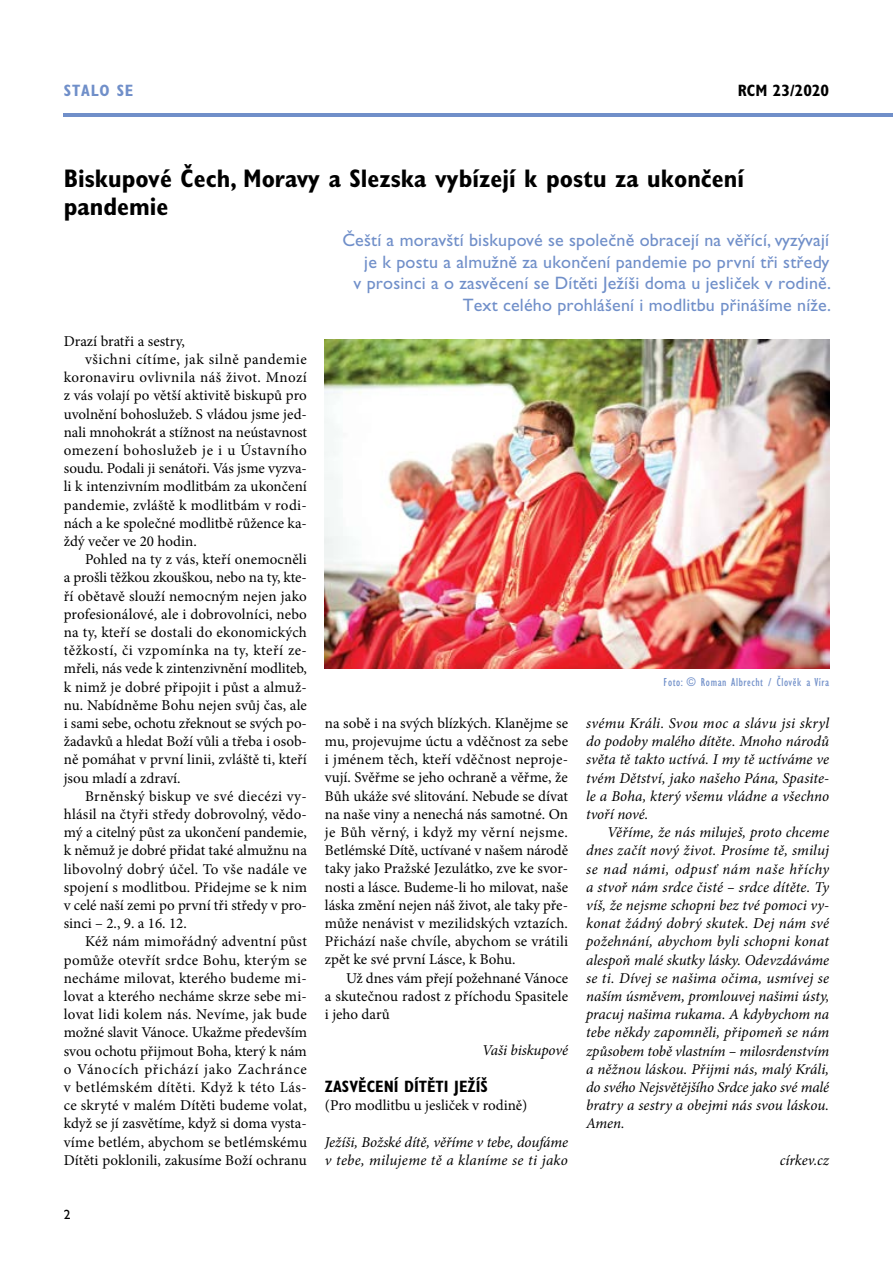
<style>
.page{position:relative;width:893px;height:1263px;background:#fff}
.page>*{position:absolute;margin:0;border:0;box-sizing:border-box;transform-origin:0 0}
.t1{font:700 condensed 25.5px/27px "Gill Sans Std";color:#000}
.t2{font:18px/21.6px "Gill Sans Std";letter-spacing:.01em;color:#708fc9;text-align:right}
.t3{font:700 condensed 16.5px "Gill Sans Std";color:#000}
.t4{font:700 condensed 16.5px "Gill Sans Std";color:#708fc9}
.t5{font:15px/18.1px "Minion Pro";letter-spacing:.005em;color:#000;text-align:justify}
.t6{font:italic 15px/18.1px "Minion Pro";color:#000;text-align:justify}
.t7{font:15px "Minion Pro";letter-spacing:.025em;color:#000}
.t8{font:15px "Minion Pro";letter-spacing:.03em;color:#000}
.t9{font:15px "Minion Pro";letter-spacing:.035em;color:#000}
.t10{font:15px "Minion Pro";letter-spacing:.04em;color:#000}
.t11{font:15px "Minion Pro";letter-spacing:.05em;color:#000}
.t12{font:13.5px "Gill Sans Std";color:#000}
.t13{font:condensed 12px "Gill Sans Std";letter-spacing:.05em;color:#708fc9}
</style>
<div class="page">
<hr style="left:64px;top:113px;width:829px;height:4px;background:#708fc9">
<img style="left:325px;top:339px;width:504px;height:330px">
<p class="t4" style="left:64px;top:81px;width:62px">stalose</p>
<p class="t3" style="left:738px;top:81px;width:93px">RCM 23/2020</p>
<h1 class="t1" style="left:64px;top:165px;width:682px">Biskupové Čech, Moravy a Slezska vybízejí k postu za ukončení pandemie</h1>
<p class="t5" style="left:64px;top:332px;width:123px">Drazí bratři a sestry,</p>
<p class="t9" style="left:85px;top:349px;width:223px">všichni cítíme, jak silně pandemie</p>
<p class="t8" style="left:64px;top:367px;width:245px">koronaviru ovlivnila náš život. Mnozí</p>
<p class="t5" style="left:64px;top:387px;width:245px">z vás volají po větší aktivitě biskupů pro</p>
<p class="t5" style="left:64px;top:405px;width:245px">uvolnění bohoslužeb. S vládou jsme jed-</p>
<p class="t5" style="left:64px;top:423px;width:245px">nali mnohokrát a stížnost na neústavnost</p>
<p class="t10" style="left:64px;top:440px;width:245px">omezení bohoslužeb je i u Ústavního</p>
<p class="t5" style="left:64px;top:459px;width:245px">soudu. Podali ji senátoři. Vás jsme vyzva-</p>
<p class="t5" style="left:64px;top:478px;width:245px">li k intenzivním modlitbám za ukončení</p>
<p class="t5" style="left:64px;top:496px;width:245px">pandemie, zvláště k modlitbám v rodi-</p>
<p class="t5" style="left:64px;top:514px;width:245px">nách a ke společné modlitbě růžence ka-</p>
<p class="t5" style="left:64px;top:532px;width:135px">ždý večer ve 20 hodin.</p>
<p class="t5" style="left:85px;top:550px;width:223px">Pohled na ty z vás, kteří onemocněli</p>
<p class="t5" style="left:64px;top:569px;width:245px">a prošli těžkou zkouškou, nebo na ty, kte-</p>
<p class="t5" style="left:64px;top:587px;width:245px">ří obětavě slouží nemocným nejen jako</p>
<p class="t5" style="left:64px;top:605px;width:245px">profesionálové, ale i dobrovolníci, nebo</p>
<p class="t5" style="left:64px;top:623px;width:245px">na ty, kteří se dostali do ekonomických</p>
<p class="t8" style="left:64px;top:640px;width:245px">těžkostí, či vzpomínka na ty, kteří ze-</p>
<p class="t5" style="left:64px;top:659px;width:245px">mřeli, nás vede k zintenzivnění modliteb,</p>
<p class="t5" style="left:64px;top:678px;width:245px">k nimž je dobré připojit i půst a almuž-</p>
<p class="t5" style="left:64px;top:696px;width:245px">nu. Nabídněme Bohu nejen svůj čas, ale</p>
<p class="t5" style="left:64px;top:714px;width:245px">i sami sebe, ochotu zřeknout se svých po-</p>
<p class="t5" style="left:64px;top:732px;width:245px">žadavků a hledat Boží vůli a třeba i osob-</p>
<p class="t5" style="left:64px;top:750px;width:245px">ně pomáhat v první linii, zvláště ti, kteří</p>
<p class="t5" style="left:64px;top:769px;width:118px">jsou mladí a zdraví.</p>
<p class="t7" style="left:85px;top:786px;width:223px">Brněnský biskup ve své diecézi vy-</p>
<p class="t5" style="left:64px;top:805px;width:245px">hlásil na čtyři středy dobrovolný, vědo-</p>
<p class="t5" style="left:64px;top:823px;width:245px">mý a citelný půst za ukončení pandemie,</p>
<p class="t5" style="left:64px;top:841px;width:245px">k němuž je dobré přidat také almužnu na</p>
<p class="t7" style="left:64px;top:859px;width:245px">libovolný dobrý účel. To vše nadále ve</p>
<p class="t5" style="left:64px;top:878px;width:245px">spojení s modlitbou. Přidejme se k nim</p>
<p class="t5" style="left:64px;top:896px;width:245px">v celé naší zemi po první tři středy v pro-</p>
<p class="t5" style="left:64px;top:914px;width:125px">sinci – 2., 9. a 16. 12.</p>
<p class="t5" style="left:85px;top:932px;width:223px">Kéž nám mimořádný adventní půst</p>
<p class="t7" style="left:64px;top:950px;width:245px">pomůže otevřít srdce Bohu, kterým se</p>
<p class="t5" style="left:64px;top:969px;width:245px">necháme milovat, kterého budeme mi-</p>
<p class="t5" style="left:64px;top:987px;width:245px">lovat a kterého necháme skrze sebe mi-</p>
<p class="t7" style="left:64px;top:1004px;width:245px">lovat lidi kolem nás. Nevíme, jak bude</p>
<p class="t5" style="left:64px;top:1023px;width:245px">možné slavit Vánoce. Ukažme především</p>
<p class="t5" style="left:64px;top:1042px;width:245px">svou ochotu přijmout Boha, který k nám</p>
<p class="t11" style="left:64px;top:1059px;width:245px">o Vánocích přichází jako Zachránce</p>
<p class="t9" style="left:64px;top:1077px;width:245px">v betlémském dítěti. Když k této Lás-</p>
<p class="t5" style="left:64px;top:1096px;width:245px">ce skryté v malém Dítěti budeme volat,</p>
<p class="t5" style="left:64px;top:1114px;width:245px">když se jí zasvětíme, když si doma vysta-</p>
<p class="t5" style="left:64px;top:1133px;width:245px">víme betlém, abychom se betlémskému</p>
<p class="t5" style="left:64px;top:1151px;width:245px">Dítěti poklonili, zakusíme Boží ochranu</p>
<p class="t12" style="left:64px;top:1207px;width:8px">2</p>
<p class="t2" style="left:342px;top:229px;width:490px">Čeští a moravští biskupové se společně obracejí na věřící, vyzývají je k postu a almužně za ukončení pandemie po první tři středy<br>v prosinci a o zasvěcení se Dítěti Ježíši doma u jesliček v rodině.<br>Text celého prohlášení i modlitbu přinášíme níže.</p>
<p class="t5" style="left:325px;top:714px;width:245px">na sobě i na svých blízkých. Klanějme se mu, projevujme úctu a vděčnost za sebe i jménem těch, kteří vděčnost neproje&shy;vují. Svěřme se jeho ochraně a věřme, že Bůh ukáže své slitování. Nebude se dívat na naše viny a nenechá nás samotné. On je Bůh věrný, i když my věrní nejsme.<br>Betlémské Dítě, uctívané v našem národě taky jako Pražské Jezulátko, zve ke svor&shy;nosti a lásce. Budeme-li ho milovat, naše láska změní nejen náš život, ale taky pře&shy;může nenávist v mezilidských vztazích.<br>Přichází naše chvíle, abychom se vrátili zpět ke své první Lásce, k Bohu.</p>
<p class="t5" style="left:325px;top:969px;width:245px;text-indent:21px">Už dnes vám přejí požehnané Vánoce a skutečnou radost z příchodu Spasitele i jeho darů</p>
<p class="t6" style="left:482px;top:1041px;width:88px">Vaši biskupové</p>
<p class="t3" style="left:325px;top:1076px;width:164px">ZASVĚCENÍ DÍTĚTI JEŽÍŠ</p>
<p class="t5" style="left:325px;top:1096px;width:204px">(Pro modlitbu u jesliček v rodině)</p>
<p class="t6" style="left:325px;top:1133px;width:245px">Ježíši, Božské dítě, věříme v tebe, doufáme v tebe, milujeme tě a klaníme se ti jako</p>
<p class="t13" style="left:663px;top:676px;width:167px">Foto: © Roman Albrecht / Člověk a Víra</p>
<p class="t6" style="left:586px;top:714px;width:245px">svému Králi. Svou moc a slávu jsi skryl do podoby malého dítěte. Mnoho národů světa tě takto uctívá. I my tě uctíváme ve tvém Dětství, jako našeho Pána, Spasite&shy;le a Boha, který všemu vládne a všechno tvoří nové.</p>
<p class="t6" style="left:586px;top:823px;width:245px;text-indent:21px">Věříme, že nás miluješ, proto chceme dnes začít nový život. Prosíme tě, smiluj se nad námi, odpusť nám naše hříchy a stvoř nám srdce čisté – srdce dítěte. Ty víš, že nejsme schopni bez tvé pomoci vy&shy;konat žádný dobrý skutek. Dej nám své požehnání, abychom byli schopni konat alespoň malé skutky lásky. Odevzdáváme se ti. Dívej se našima očima, usmívej se naším úsměvem, promlouvej našimi ústy, pracuj našima rukama. A kdybychom na tebe někdy zapomněli, připomeň se nám způsobem tobě vlastním – milosrdenstvím a něžnou láskou. Přijmi nás, malý Králi, do svého Nejsvětějšího Srdce jako své malé bratry a sestry a obejmi nás svou láskou.<br>Amen.</p>
<p class="t6" style="left:780px;top:1151px;width:51px">církev.cz</p>
</div>
